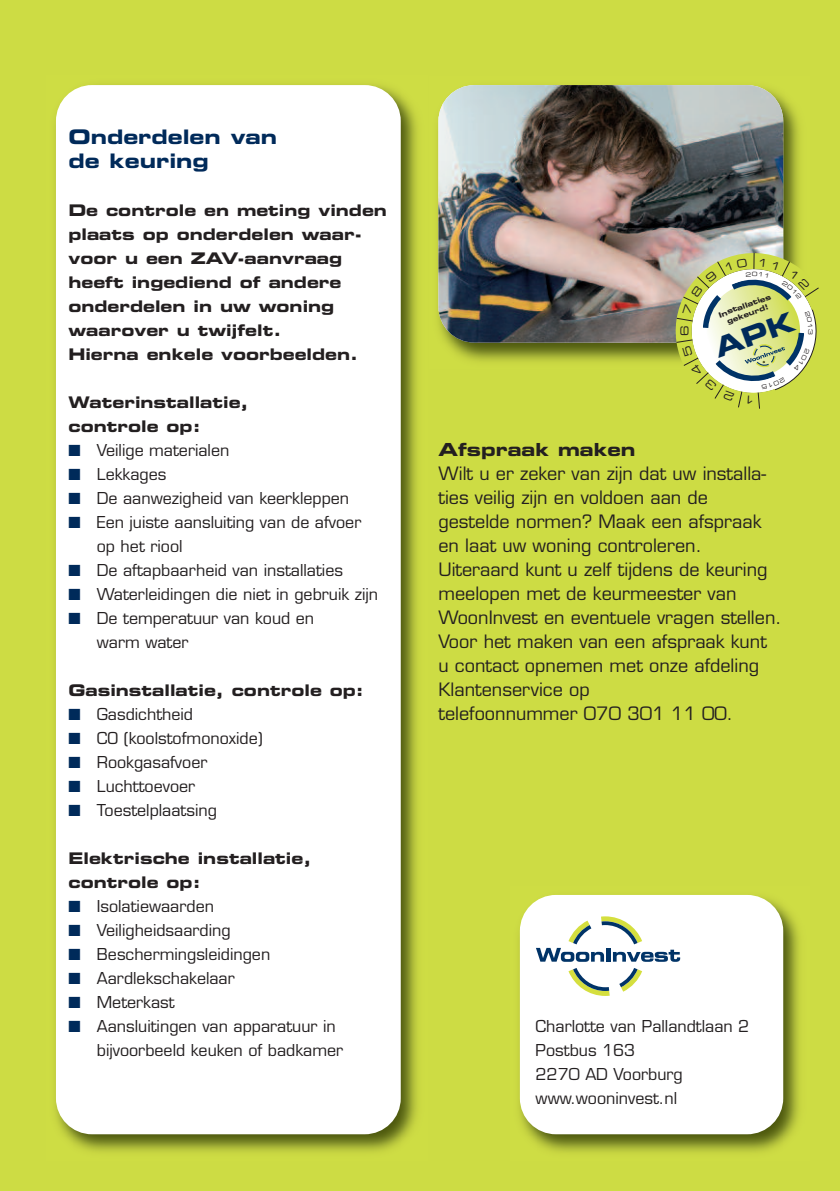
<style>
.page{position:relative;width:840px;height:1191px;background:#fff}
.page>*{position:absolute;margin:0;border:0;box-sizing:border-box;transform-origin:0 0}
.t1{font:20px/24px "Eurostile Bold Extended Two";color:#002a5a}
.t2{font:18px/24px "Eurostile";color:#231f20}
.t3{font:18px "Eurostile Bold Extended Two";color:#231f20}
.t4{font:16px/24px "Eurostile";color:#231f20}
.t5{font:16px/24px "Eurostile Bold Extended Two";color:#231f20}
.t6{font:11px "Eurostile Extended Two";color:#231f20}
.t7{font:7.4px/9px "Eurostile Bold Extended Two";color:#231f20;text-align:center}
.s1{color:#002a5a}
</style>
<div class="page">
<div style="left:0;top:0;width:839px;height:1191px;background:#cddc44"></div>
<img style="left:519px;top:895px;width:280px;height:257px">
<div style="left:519px;top:895px;width:263px;height:239px;background:#fff;border-radius:36px"></div>
<img style="left:438px;top:85px;width:362px;height:277px">
<img style="left:438px;top:85px;width:344px;height:257px;border-radius:36px">
<img style="left:55px;top:85px;width:362px;height:1067px">
<div style="left:56px;top:85px;width:344px;height:1049px;background:#fff;border-radius:36px"></div>
<svg style="left:568px;top:968px;width:41px;height:28px"></svg>
<svg style="left:619px;top:968px;width:22px;height:23px"></svg>
<svg style="left:536px;top:916px;width:143px;height:45px"></svg>
<svg style="left:653px;top:232px;width:166px;height:177px"></svg>
<p class="t1" style="left:68px;top:127px;width:210px">Onderdelen van de keuring</p>
<p class="t5" style="left:68px;top:200px;width:320px">De controle en meting vinden plaats op onderdelen waar&shy;voor u een ZAV-aanvraag heeft ingediend of andere onderdelen in uw woning waarover u twijfelt.<br>Hierna enkele voorbeelden.</p>
<p class="t5" style="left:68px;top:392px;width:181px">Waterinstallatie, controle op:</p>
<p class="t4" style="left:68px;top:440px;width:162px"><span class="s1">■</span> Veilige materialen</p>
<p class="t4" style="left:68px;top:464px;width:99px"><span class="s1">■</span> Lekkages</p>
<p class="t4" style="left:68px;top:488px;width:282px"><span class="s1">■</span> De aanwezigheid van keerkleppen</p>
<p class="t4" style="left:97px;top:512px;width:266px;text-indent:-28px"><span class="s1">■</span> Een juiste aansluiting van de afvoer op het riool</p>
<p class="t4" style="left:68px;top:560px;width:276px"><span class="s1">■</span> De aftapbaarheid van installaties</p>
<p class="t4" style="left:68px;top:584px;width:311px"><span class="s1">■</span> Waterleidingen die niet in gebruik zijn</p>
<p class="t4" style="left:97px;top:608px;width:219px;text-indent:-28px"><span class="s1">■</span> De temperatuur van koud en warm water</p>
<p class="t5" style="left:68px;top:680px;width:297px">Gasinstallatie, controle op:</p>
<p class="t4" style="left:68px;top:704px;width:126px"><span class="s1">■</span> Gasdichtheid</p>
<p class="t4" style="left:68px;top:728px;width:196px"><span class="s1">■</span> CO (koolstofmonoxide)</p>
<p class="t4" style="left:68px;top:752px;width:140px"><span class="s1">■</span> Rookgasafvoer</p>
<p class="t4" style="left:68px;top:776px;width:128px"><span class="s1">■</span> Luchttoevoer</p>
<p class="t4" style="left:68px;top:800px;width:150px"><span class="s1">■</span> Toestelplaatsing</p>
<p class="t5" style="left:68px;top:848px;width:244px">Elektrische installatie, controle op:</p>
<p class="t4" style="left:68px;top:896px;width:147px"><span class="s1">■</span> Isolatiewaarden</p>
<p class="t4" style="left:68px;top:920px;width:164px"><span class="s1">■</span> Veiligheidsaarding</p>
<p class="t4" style="left:68px;top:944px;width:203px"><span class="s1">■</span> Beschermingsleidingen</p>
<p class="t4" style="left:68px;top:968px;width:168px"><span class="s1">■</span> Aardlekschakelaar</p>
<p class="t4" style="left:68px;top:992px;width:108px"><span class="s1">■</span> Meterkast</p>
<p class="t4" style="left:97px;top:1016px;width:248px;text-indent:-28px"><span class="s1">■</span> Aansluitingen van apparatuur in bijvoorbeeld keuken of badkamer</p>
<p class="t6" style="left:680px;top:336px;width:12px;rotate:-90deg">6</p>
<p class="t7" style="left:717px;top:311px;width:57px;rotate:-20deg">Installaties gekeurd!</p>
<p class="t3" style="left:438px;top:443px;width:198px">Afspraak maken</p>
<p class="t2" style="left:438px;top:463px;width:344px">Wilt u er zeker van zijn dat uw installa&shy;ties veilig zijn en voldoen aan de gestelde normen? Maak een afspraak en laat uw woning controleren.<br>Uiteraard kunt u zelf tijdens de keuring meelopen met de keurmeester van WoonInvest en eventuele vragen stellen.<br>Voor het maken van een afspraak kunt u contact opnemen met onze afdeling Klantenservice op<br>telefoonnummer 070 301 11 00.</p>
<p class="t4" style="left:535px;top:1016px;width:215px">Charlotte van Pallandtlaan 2<br>Postbus 163<br>2270 AD Voorburg www.wooninvest.nl</p>
</div>
